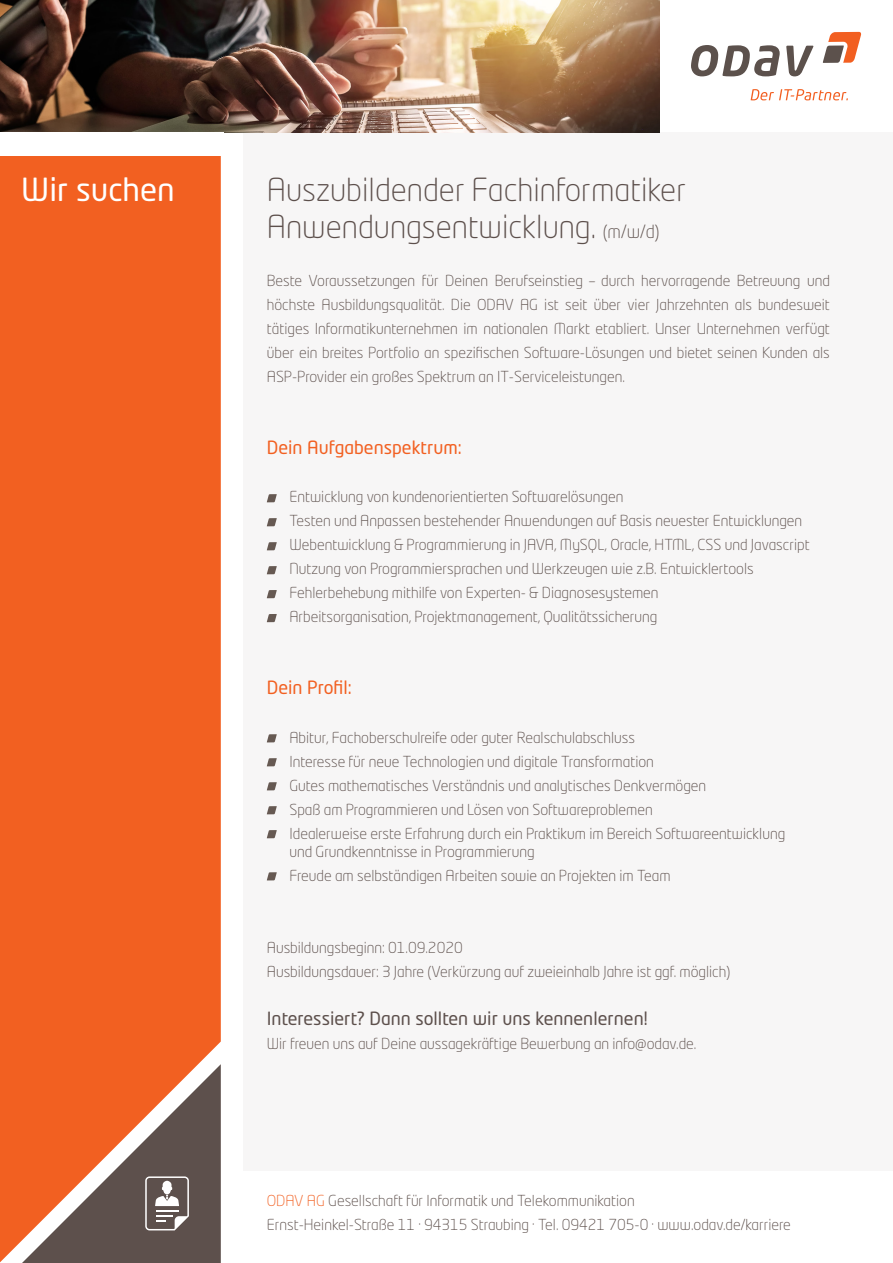
<style>
.page{position:relative;width:893px;height:1263px;background:#fff}
.page>*{position:absolute;margin:0;border:0;box-sizing:border-box;transform-origin:0 0}
.t1{font:300 31.5px/37.8px "Neo Tech Std";color:#5d504c}
.t2{font:31.5px "Neo Tech Std";color:#fff}
.t3{font:18px "Neo Tech Std";color:#5d504c}
.t4{font:18px "Neo Tech Std";color:#f26021}
.t5{font:300 15px/24px "Neo Tech Std";color:#5d504c}
.s1{font-size:18px}
.s2{color:#f26021}
</style>
<div class="page">
<div style="left:244px;top:132px;width:649px;height:1131px;background:#f7f6f6"></div>
<div style="left:234px;top:1172px;width:659px;height:91px;background:#fff"></div>
<img style="left:0;top:0;width:659px;height:132px">
<svg style="left:751px;top:89px;width:97px;height:11px"></svg>
<svg style="left:786px;top:46px;width:27px;height:30px"></svg>
<svg style="left:691px;top:45px;width:89px;height:31px"></svg>
<svg style="left:823px;top:32px;width:38px;height:31px"></svg>
<div style="left:0;top:156px;width:221px;height:1106px;background:#f26021"></div>
<svg style="left:267px;top:830px;width:10px;height:8px"></svg>
<svg style="left:267px;top:872px;width:10px;height:8px"></svg>
<svg style="left:267px;top:734px;width:10px;height:8px"></svg>
<svg style="left:267px;top:758px;width:10px;height:8px"></svg>
<svg style="left:267px;top:782px;width:10px;height:8px"></svg>
<svg style="left:267px;top:806px;width:10px;height:8px"></svg>
<svg style="left:267px;top:494px;width:10px;height:8px"></svg>
<svg style="left:267px;top:518px;width:10px;height:8px"></svg>
<svg style="left:267px;top:542px;width:10px;height:8px"></svg>
<svg style="left:267px;top:566px;width:10px;height:8px"></svg>
<svg style="left:22px;top:1064px;width:199px;height:199px;background:#ab6c51"></svg>
<svg style="left:267px;top:590px;width:10px;height:8px"></svg>
<svg style="left:267px;top:614px;width:10px;height:8px"></svg>
<h1 class="t2" style="left:21px;top:170px;width:155px">Wir suchen</h1>
<h1 class="t1" style="left:267px;top:170px;width:421px">Auszubildender Fachinformatiker<br>Anwendungsentwicklung. <span class="s1">(m/w/d)</span></h1>
<p class="t5" style="left:267px;top:269px;width:565px;text-align:justify">Beste Voraussetzungen für Deinen Berufseinstieg – durch hervorragende Betreuung und höchste Ausbildungsqualität. Die ODAV AG ist seit über vier Jahrzehnten als bundesweit tätiges Informatikunternehmen im nationalen Markt etabliert. Unser Unternehmen verfügt über ein breites Portfolio an spezifischen Software-Lösungen und bietet seinen Kunden als ASP-Provider ein großes Spektrum an IT-Serviceleistungen.</p>
<p class="t4" style="left:267px;top:437px;width:196px">Dein Aufgabenspektrum:</p>
<p class="t5" style="left:289px;top:485px;width:522px">Entwicklung von kundenorientierten Softwarelösungen<br>Testen und Anpassen bestehender Anwendungen auf Basis neuester Entwicklungen Webentwicklung &amp; Programmierung in JAVA, MySQL, Oracle, HTML, CSS und Javascript Nutzung von Programmiersprachen und Werkzeugen wie z.B. Entwicklertools Fehlerbehebung mithilfe von Experten- &amp; Diagnosesystemen<br>Arbeitsorganisation, Projektmanagement, Qualitätssicherung</p>
<p class="t4" style="left:267px;top:677px;width:86px">Dein Profil:</p>
<p class="t5" style="left:289px;top:725px;width:497px">Abitur, Fachoberschulreife oder guter Realschulabschluss<br>Interesse für neue Technologien und digitale Transformation<br>Gutes mathematisches Verständnis und analytisches Denkvermögen<br>Spaß am Programmieren und Lösen von Softwareproblemen<br>Idealerweise erste Erfahrung durch ein Praktikum im Bereich Softwareentwicklung</p>
<p class="t5" style="left:289px;top:839px;width:383px">und Grundkenntnisse in Programmierung<br>Freude am selbständigen Arbeiten sowie an Projekten im Team</p>
<p class="t5" style="left:267px;top:935px;width:465px">Ausbildungsbeginn: 01.09.2020<br>Ausbildungsdauer: 3 Jahre (Verkürzung auf zweieinhalb Jahre ist ggf. möglich)</p>
<p class="t3" style="left:267px;top:1007px;width:382px">Interessiert? Dann sollten wir uns kennenlernen!</p>
<p class="t5" style="left:267px;top:1031px;width:431px">Wir freuen uns auf Deine aussagekräftige Bewerbung an info@odav.de.</p>
<p class="t5" style="left:267px;top:1189px;width:526px"><span class="s2">ODAV AG</span> Gesellschaft für Informatik und Telekommunikation<br>Ernst-Heinkel-Straße 11 · 94315 Straubing · Tel. 09421 705-0 · www.odav.de/karriere</p>
</div>
